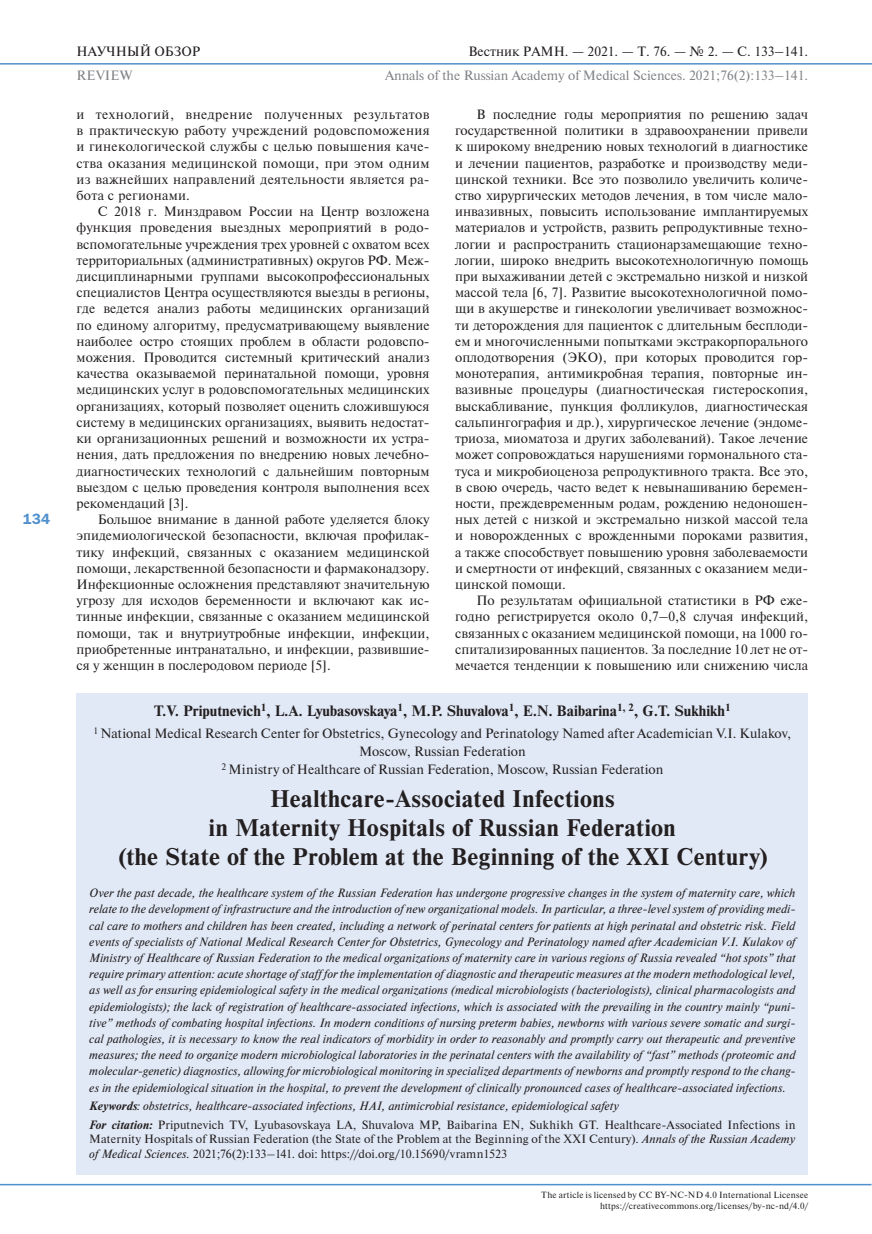
<style>
.page{position:relative;width:872px;height:1234px;background:#fff}
.page>*{position:absolute;margin:0;border:0;box-sizing:border-box;transform-origin:0 0}
.t1{font:700 24px/28.8px "Newton";letter-spacing:.02em;color:#231f20;text-align:center}
.t2{font:700 15px "Newton";color:#231f20}
.t3{font:15px "Franklin Gothic Demi C";color:#5090cc}
.t4{font:13.5px/16.2px "Newton";color:#231f20;text-align:justify}
.t5{font:13.5px "Newton";color:#808285}
.t6{font:italic 12px/16.2px "Newton";letter-spacing:.005em;color:#231f20;text-align:justify}
.t7{font:12px/18.6px "Newton";letter-spacing:.015em;color:#231f20}
.t8{font:9px/10.8px "Newton";letter-spacing:.025em;color:#231f20;text-align:right}
.s1{font-weight:700;font-style:italic}
.s2{font-style:italic}
</style>
<div class="page">
<hr style="left:0;top:1183px;width:871px;height:1px;background:#5090cc">
<hr style="left:0;top:63px;width:872px;height:2px;background:#5090cc">
<div style="left:77px;top:692px;width:731px;height:482px;background:#e1e9f6"></div>
<p class="t3" style="left:23px;top:514px;width:29px">134</p>
<p class="t4" style="left:77px;top:45px;width:125px">НАУЧНЫЙ ОБЗОР</p>
<p class="t5" style="left:77px;top:71px;width:57px">REVIEW</p>
<p class="t4" style="left:468px;top:45px;width:341px">Вестник РАМН. — 2021. — Т. 76. — № 2. — С. 133–141.</p>
<p class="t5" style="left:385px;top:71px;width:424px">Annals of the Russian Academy of Medical Sciences. 2021;76(2):133–141.</p>
<p class="t4" style="left:77px;top:107px;width:354px">и технологий, внедрение полученных результатов в практическую работу учреждений родовспоможения и гинекологической службы с целью повышения каче&shy;ства оказания медицинской помощи, при этом одним из важнейших направлений деятельности является ра&shy;бота с регионами.</p>
<p class="t4" style="left:77px;top:204px;width:354px;text-indent:21px">С 2018 г. Минздравом России на Центр возложена функция проведения выездных мероприятий в родо&shy;вспомогательные учреждения трех уровней с охватом всех территориальных (административных) округов РФ. Меж&shy;дисциплинарными группами высокопрофессиональных специалистов Центра осуществляются выезды в регионы, где ведется анализ работы медицинских организаций по единому алгоритму, предусматривающему выявление наиболее остро стоящих проблем в области родовспо&shy;можения. Проводится системный критический анализ качества оказываемой перинатальной помощи, уровня медицинских услуг в родовспомогательных медицинских организациях, который позволяет оценить сложившуюся систему в медицинских организациях, выявить недостат&shy;ки организационных решений и возможности их устра&shy;нения, дать предложения по внедрению новых лечебно&shy;диагностических технологий с дальнейшим повторным выездом с целью проведения контроля выполнения всех рекомендаций [3].</p>
<p class="t4" style="left:77px;top:512px;width:354px;text-indent:21px">Большое внимание в данной работе уделяется блоку эпидемиологической безопасности, включая профилак&shy;тику инфекций, связанных с оказанием медицинской помощи, лекарственной безопасности и фармаконадзору.<br>Инфекционные осложнения представляют значительную угрозу для исходов беременности и включают как ис&shy;тинные инфекции, связанные с оказанием медицинской помощи, так и внутриутробные инфекции, инфекции, приобретенные интранатально, и инфекции, развившие&shy;ся у женщин в послеродовом периоде [5].</p>
<p class="t4" style="left:455px;top:107px;width:354px;text-indent:21px">В последние годы мероприятия по решению задач государственной политики в здравоохранении привели к широкому внедрению новых технологий в диагностике и лечении пациентов, разработке и производству меди&shy;цинской техники. Все это позволило увеличить количе&shy;ство хирургических методов лечения, в том числе мало&shy;инвазивных, повысить использование имплантируемых материалов и устройств, развить репродуктивные техно&shy;логии и распространить стационарзамещающие техно&shy;логии, широко внедрить высокотехнологичную помощь при выхаживании детей с экстремально низкой и низкой массой тела [6, 7]. Развитие высокотехнологичной помо&shy;щи в акушерстве и гинекологии увеличивает возможнос&shy;ти деторождения для пациенток с длительным бесплоди&shy;ем и многочисленными попытками экстракорпорального оплодотворения (ЭКО), при которых проводится гор&shy;монотерапия, антимикробная терапия, повторные ин&shy;вазивные процедуры (диагностическая гистероскопия, выскабливание, пункция фолликулов, диагностическая сальпингография и др.), хирургическое лечение (эндоме&shy;триоза, миоматоза и других заболеваний). Такое лечение может сопровождаться нарушениями гормонального ста&shy;туса и микробиоценоза репродуктивного тракта. Все это, в свою очередь, часто ведет к невынашиванию беремен&shy;ности, преждевременным родам, рождению недоношен&shy;ных детей с низкой и экстремально низкой массой тела и новорожденных с врожденными пороками развития, а также способствует повышению уровня заболеваемости и смертности от инфекций, связанных с оказанием меди&shy;цинской помощи.</p>
<p class="t4" style="left:455px;top:593px;width:354px;text-indent:21px">По результатам официальной статистики в РФ еже&shy;годно регистрируется около 0,7–0,8 случая инфекций, связанных с оказанием медицинской помощи, на 1000 го&shy;спитализированных пациентов. За последние 10 лет не от&shy;мечается тенденции к повышению или снижению числа</p>
<p class="t2" style="left:154px;top:705px;width:578px">T.V. Priputnevich<sup>1</sup>, L.A. Lyubasovskaya<sup>1</sup>, M.P. Shuvalova<sup>1</sup>, E.N. Baibarina<sup>1,</sup> <sup>2</sup>, G.T. Sukhikh<sup>1</sup></p>
<p class="t4" style="left:94px;top:725px;width:699px;line-height:18px;text-align:center"><sup>1</sup> National Medical Research Center for Obstetrics, Gynecology and Perinatology Named after Academician V.I. Kulakov,<br>Moscow, Russian Federation<br><sup>2</sup> Ministry of Healthcare of Russian Federation, Moscow, Russian Federation</p>
<h1 class="t1" style="left:118px;top:786px;width:651px">Healthcare-Associated Infections<br>in Maternity Hospitals of Russian Federation<br>(the State of the Problem at the Beginning of the XXI Century)</h1>
<p class="t6" style="left:89px;top:885px;width:707px">Over the past decade, the healthcare system of the Russian Federation has undergone progressive changes in the system of maternity care, which relate to the development of infrastructure and the introduction of new organizational models. In particular, a three-level system of providing medi&shy;cal care to mothers and children has been created, including a network of perinatal centers for patients at high perinatal and obstetric risk. Field events of specialists of National Medical Research Center for Obstetrics, Gynecology and Perinatology named after Academician V.I. Kulakov of Ministry of Healthcare of Russian Federation to the medical organizations of maternity care in various regions of Russia revealed “hot spots” that require primary attention: acute shortage of staff for the implementation of diagnostic and therapeutic measures at the modern methodological level, as well as for ensuring epidemiological safety in the medical organizations (medical microbiologists (bacteriologists), clinical pharmacologists and epidemiologists); the lack of registration of healthcare-associated infections, which is associated with the prevailing in the country mainly “puni&shy;tive” methods of combating hospital infections. In modern conditions of nursing preterm babies, newborns with various severe somatic and surgi&shy;cal pathologies, it is necessary to know the real indicators of morbidity in order to reasonably and promptly carry out therapeutic and preventive measures; the need to organize modern microbiological laboratories in the perinatal centers with the availability of “fast” methods (proteomic and molecular-genetic) diagnostics, allowing for microbiological monitoring in specialized departments of newborns and promptly respond to the chang&shy;es in the epidemiological situation in the hospital, to prevent the development of clinically pronounced cases of healthcare-associated infections.</p>
<p class="t7" style="left:89px;top:1097px;width:707px"><span class="s1">Keywords</span><span class="s2">: obstetrics, healthcare-associated infections, HAI, antimicrobial resistance, epidemiological safety<br></span><span class="s1">For citation:</span> Priputnevich TV, Lyubasovskaya LA, Shuvalova MP, Baibarina EN, Sukhikh GT. Healthcare-Associated Infections in</p>
<p class="t7" style="left:89px;top:1132px;width:707px;line-height:14.4px">Maternity Hospitals of Russian Federation (the State of the Problem at the Beginning of the XXI Century). <span class="s2">Annals of the Russian Academy of Medical Sciences.</span> 2021;76(2):133–141. doi: https://doi.org/10.15690/vramn1523</p>
<p class="t8" style="left:541px;top:1190px;width:268px">The article is licensed by CC BY-NC-ND 4.0 International Licensee https://creativecommons.org/licenses/by-nc-nd/4.0/</p>
</div>
